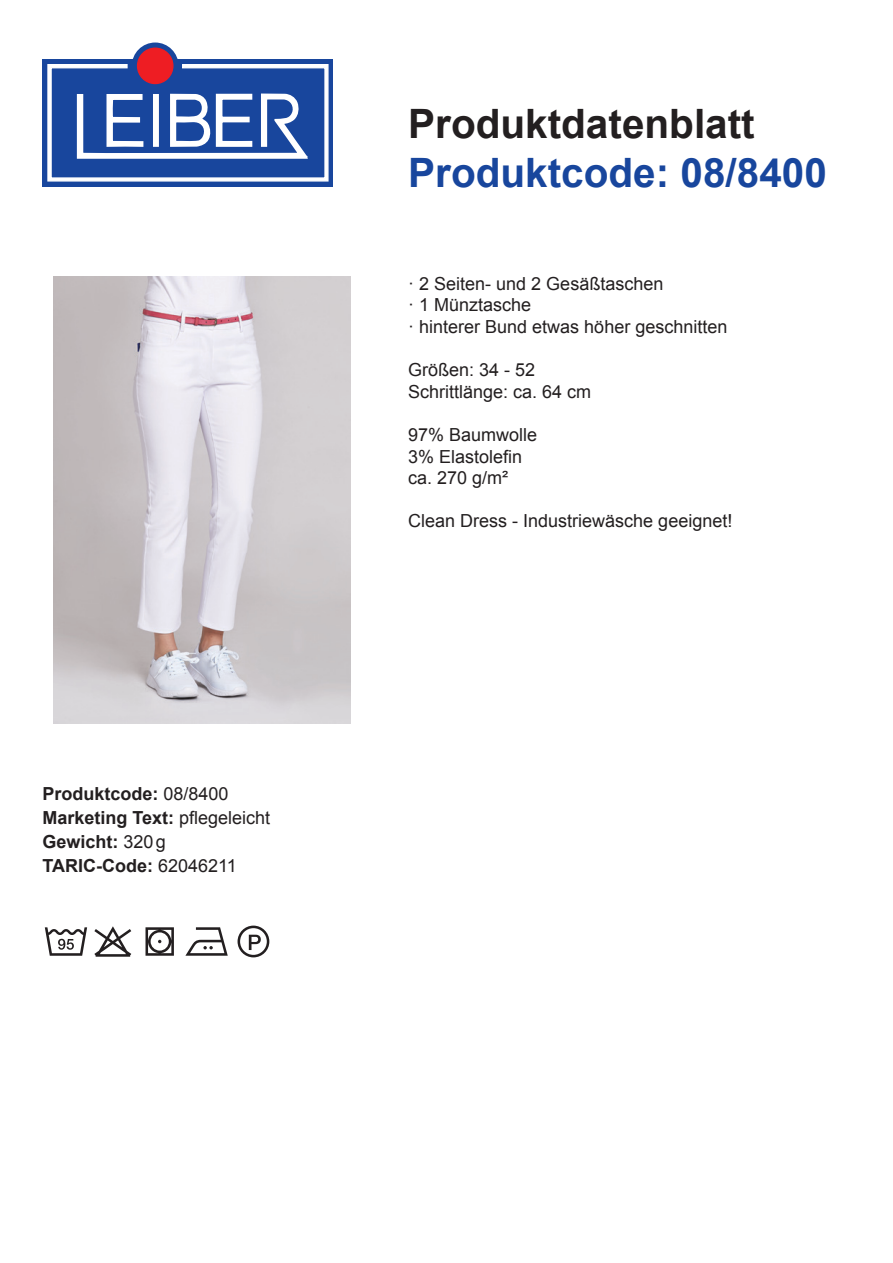
<style>
.page{position:relative;width:893px;height:1263px;background:#fff}
.page>*{position:absolute;margin:0;border:0;box-sizing:border-box;transform-origin:0 0}
.t1{font:700 40.5px "Arial";color:#18469d}
.t2{font:700 40.5px "Arial";color:#231f20}
.t3{font:18px/21.6px "Arial";color:#231f20}
.t4{font:700 18px/24px "Arial";color:#231f20}
.s1{font-weight:400}
</style>
<div class="page">
<div style="left:43px;top:59px;width:290px;height:127px;background:#18469d"></div>
<svg style="left:47px;top:64px;width:282px;height:118px"></svg>
<svg style="left:132px;top:43px;width:47px;height:46px"></svg>
<div style="left:138px;top:48px;width:35px;height:36px;background:#ee1d23;border-radius:50%"></div>
<div style="left:137px;top:48px;width:37px;height:36px;border:1px solid #ee1d23;border-radius:50%"></div>
<img style="left:53px;top:277px;width:298px;height:446px">
<svg style="left:45px;top:927px;width:42px;height:29px"></svg>
<svg style="left:94px;top:926px;width:37px;height:31px"></svg>
<svg style="left:146px;top:927px;width:28px;height:29px"></svg>
<svg style="left:185px;top:927px;width:43px;height:29px"></svg>
<svg style="left:238px;top:925px;width:31px;height:32px"></svg>
<p class="t4" style="left:43px;top:782px;width:229px">Produktcode: <span class="s1">08/8400<br></span>Marketing Text: <span class="s1">pflegeleicht<br></span>Gewicht: <span class="s1">320g<br></span>TARIC-Code: <span class="s1">62046211</span></p>
<h1 class="t2" style="left:408px;top:97px;width:348px">Produktdatenblatt</h1>
<h1 class="t1" style="left:408px;top:146px;width:420px">Produktcode: 08/8400</h1>
<p class="t3" style="left:408px;top:273px;width:321px">· 2 Seiten- und 2 Gesäßtaschen<br>· 1 Münztasche<br>· hinterer Bund etwas höher geschnitten</p>
<p class="t3" style="left:408px;top:359px;width:185px">Größen: 34 - 52<br>Schrittlänge: ca. 64 cm</p>
<p class="t3" style="left:408px;top:424px;width:131px">97% Baumwolle<br>3% Elastolefin ca. 270 g/m²</p>
<p class="t3" style="left:408px;top:510px;width:326px">Clean Dress - Industriewäsche geeignet!</p>
</div>
